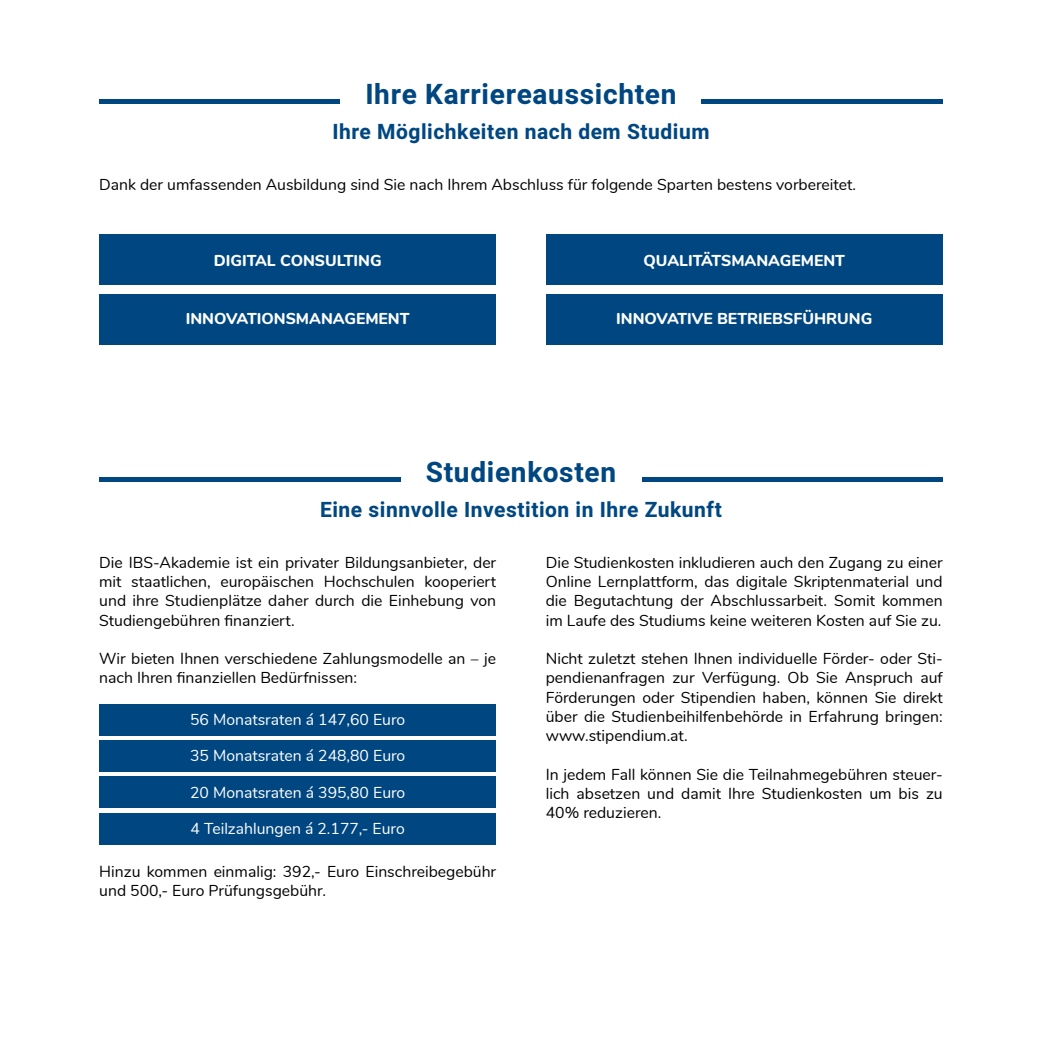
<style>
.page{position:relative;width:1042px;height:1042px;background:#fff}
.page>*{position:absolute;margin:0;border:0;box-sizing:border-box;transform-origin:0 0}
.t1{font:700 28px "Heebo";letter-spacing:.025em;color:#004781}
.t2{font:700 21px "Heebo";letter-spacing:.025em;color:#004781}
.t3{font:15.75px/19.2px "Nunito";color:#000;text-align:justify}
.t4{font:15.75px "Nunito";color:#fff}
.t5{font:800 15.75px "Nunito";color:#fff}
</style>
<div class="page">
<div style="left:99px;top:477px;width:844px;height:5px;background:#004781"></div>
<div style="left:401px;top:453px;width:240px;height:43px;background:#fff"></div>
<div style="left:99px;top:99px;width:844px;height:5px;background:#004781"></div>
<div style="left:340px;top:74px;width:361px;height:48px;background:#fff"></div>
<div style="left:99px;top:235px;width:397px;height:50px;background:#004781"></div>
<div style="left:99px;top:295px;width:397px;height:50px;background:#004781"></div>
<div style="left:546px;top:235px;width:397px;height:50px;background:#004781"></div>
<div style="left:546px;top:295px;width:397px;height:50px;background:#004781"></div>
<div style="left:99px;top:704px;width:397px;height:31px;background:#004781"></div>
<div style="left:99px;top:740px;width:397px;height:32px;background:#004781"></div>
<div style="left:99px;top:776px;width:397px;height:32px;background:#004781"></div>
<div style="left:99px;top:813px;width:397px;height:31px;background:#004781"></div>
<h1 class="t1" style="left:365px;top:74px;width:313px">Ihre Karriereaussichten</h1>
<h2 class="t2" style="left:332px;top:117px;width:379px">Ihre Möglichkeiten nach dem Studium</h2>
<p class="t3" style="left:99px;top:174px;width:758px">Dank der umfassenden Ausbildung sind Sie nach Ihrem Abschluss für folgende Sparten bestens vorbereitet.</p>
<p class="t5" style="left:214px;top:249px;width:169px">DIGITAL CONSULTING</p>
<p class="t5" style="left:186px;top:307px;width:225px">INNOVATIONSMANAGEMENT</p>
<p class="t5" style="left:643px;top:249px;width:203px">QUALITÄTSMANAGEMENT</p>
<p class="t5" style="left:616px;top:307px;width:258px">INNOVATIVE BETRIEBSFÜHRUNG</p>
<h1 class="t1" style="left:426px;top:453px;width:192px">Studienkosten</h1>
<h2 class="t2" style="left:320px;top:495px;width:403px">Eine sinnvolle Investition in Ihre Zukunft</h2>
<p class="t3" style="left:99px;top:552px;width:398px">Die IBS-Akademie ist ein privater Bildungsanbieter, der mit staatlichen, europäischen Hochschulen kooperiert und ihre Studienplätze daher durch die Einhebung von Studiengebühren finanziert.</p>
<p class="t3" style="left:99px;top:648px;width:398px">Wir bieten Ihnen verschiedene Zahlungsmodelle an – je nach Ihren finanziellen Bedürfnissen:</p>
<p class="t4" style="left:190px;top:708px;width:217px">56 Monatsraten á 147,60 Euro</p>
<p class="t4" style="left:190px;top:744px;width:217px">35 Monatsraten á 248,80 Euro</p>
<p class="t4" style="left:190px;top:780px;width:217px">20 Monatsraten á 395,80 Euro</p>
<p class="t4" style="left:191px;top:816px;width:216px">4 Teilzahlungen á 2.177,- Euro</p>
<p class="t3" style="left:99px;top:861px;width:398px">Hinzu kommen einmalig: 392,- Euro Einschreibegebühr und 500,- Euro Prüfungsgebühr.</p>
<p class="t3" style="left:546px;top:552px;width:398px">Die Studienkosten inkludieren auch den Zugang zu einer Online Lernplattform, das digitale Skriptenmaterial und die Begutachtung der Abschlussarbeit. Somit kommen im Laufe des Studiums keine weiteren Kosten auf Sie zu.</p>
<p class="t3" style="left:546px;top:648px;width:398px">Nicht zuletzt stehen Ihnen individuelle Förder- oder Sti&shy;pendienanfragen zur Verfügung. Ob Sie Anspruch auf Förderungen oder Stipendien haben, können Sie direkt über die Studienbeihilfenbehörde in Erfahrung bringen: www.stipendium.at.</p>
<p class="t3" style="left:546px;top:763px;width:398px">In jedem Fall können Sie die Teilnahmegebühren steuer&shy;lich absetzen und damit Ihre Studienkosten um bis zu 40% reduzieren.</p>
</div>
